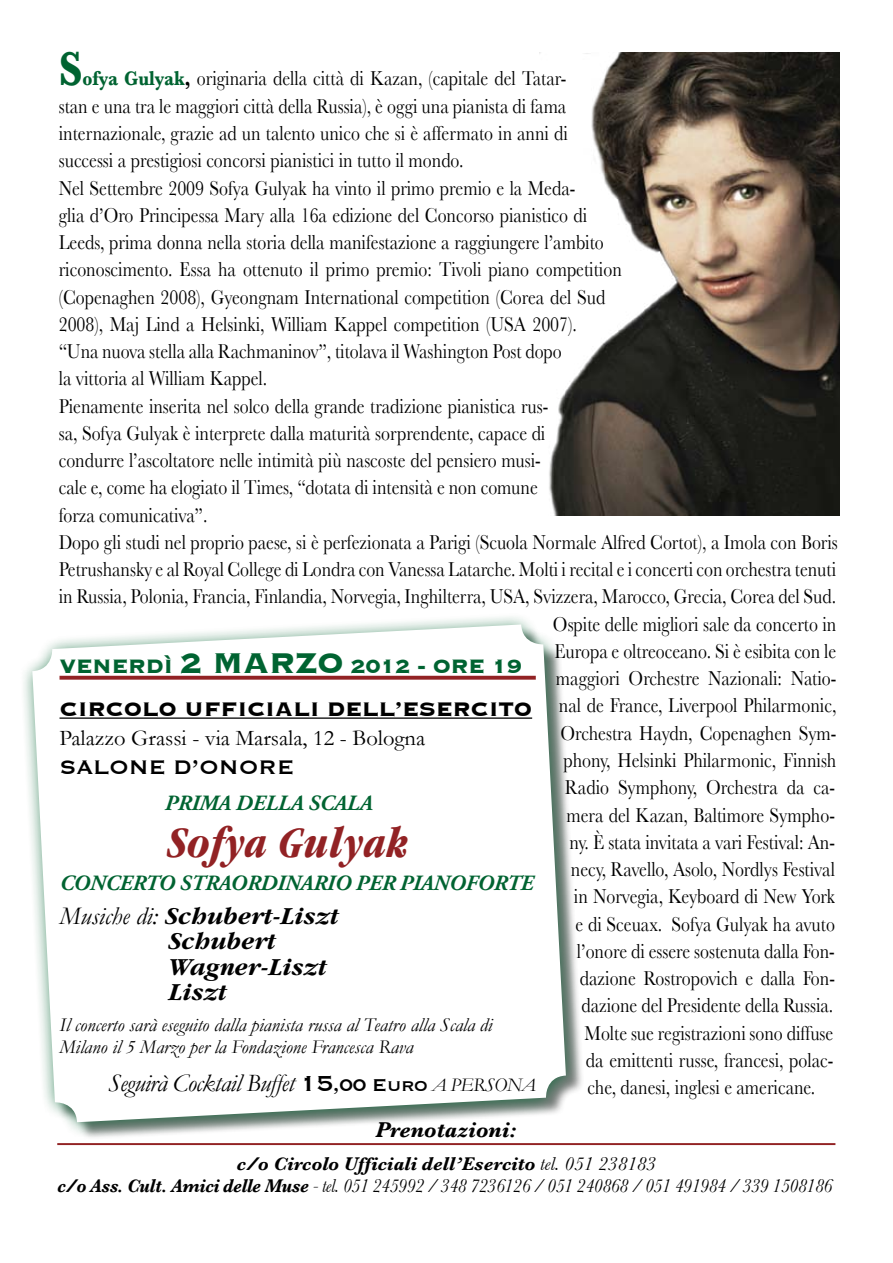
<style>
.page{position:relative;width:893px;height:1263px;background:#fff}
.page>*{position:absolute;margin:0;border:0;box-sizing:border-box;transform-origin:0 0}
.t1{font:700 49.5px "Baskerville";color:#006331;scale:.85 1}
.t2{font:italic 700 condensed 45px "Garamond";color:#922224}
.t3{font:italic 700 25.5px/25.5px "Garamond";color:#000}
.t4{font:700 25.5px "Copperplate";letter-spacing:-.01em;color:#000}
.t5{font:25.5px "Copperplate";color:#000}
.t6{font:italic 25.2px "Garamond";letter-spacing:-.02em;color:#000}
.t7{font:700 25.2px "Copperplate";letter-spacing:-.02em;color:#006331}
.t8{font:22.5px "Garamond";color:#000}
.t9{font:italic 700 22.5px "Baskerville";color:#000}
.t10{font:italic 700 21.75px "Adobe Garamond Pro";letter-spacing:-.005em;color:#006331}
.t11{font:21px "Baskerville";color:#000;scale:.85 1}
.t12{font:italic 19.5px/22.2px "Garamond";color:#000}
.t13{font:italic 19.35px/22.2px "Baskerville";letter-spacing:-.02em;color:#000;text-align:center}
.s1{font-weight:700;color:#006331}
.s2{font-weight:700}
.s3{font-size:37.05px}
.s4{font-weight:400}
.s5{font-family:"Copperplate";font-style:normal;font-size:28.2px}
.s6{font-family:"Copperplate";font-style:normal;font-size:22.2px}
.s7{font-size:19.35px}
</style>
<div class="page">
<div style="left:35px;top:627px;width:557px;height:522px;background:#000;opacity:.5"></div>
<svg style="left:23px;top:617px;width:561px;height:524px"></svg>
<svg style="left:32px;top:624px;width:534px;height:498px"></svg>
<svg style="left:60px;top:676px;width:476px;height:4px;background:#9b3436"></svg>
<hr style="left:60px;top:717px;width:472px;height:2px;background:#000">
<img style="left:540px;top:52px;width:300px;height:464px">
<hr style="left:57px;top:1143px;width:778px;height:2px;background:#922224">
<h1 class="t1" style="left:59px;top:40px;width:29px">S</h1>
<p class="t11" style="left:82px;top:66px;width:571px"><span class="s1">ofya Gulyak</span><span class="s2">,</span> originaria della città di Kazan, (capitale del Tatar-</p>
<p class="t11" style="left:59px;top:94px;width:599px">stan e una tra le maggiori città della Russia), è oggi una pianista di fama</p>
<p class="t11" style="left:59px;top:121px;width:600px">internazionale, grazie ad un talento unico che si è affermato in anni di</p>
<p class="t11" style="left:59px;top:148px;width:478px">successi a prestigiosi concorsi pianistici in tutto il mondo.</p>
<p class="t11" style="left:59px;top:175px;width:609px">Nel Settembre 2009 Sofya Gulyak ha vinto il primo premio e la Meda-</p>
<p class="t11" style="left:59px;top:203px;width:623px">glia d’Oro Principessa Mary alla 16a edizione del Concorso pianistico di</p>
<p class="t11" style="left:59px;top:230px;width:643px">Leeds, prima donna nella storia della manifestazione a raggiungere l’ambito</p>
<p class="t11" style="left:59px;top:257px;width:664px">riconoscimento. Essa ha ottenuto il primo premio: Tivoli piano competition</p>
<p class="t11" style="left:59px;top:284px;width:644px">(Copenaghen 2008), Gyeongnam International competition (Corea del Sud</p>
<p class="t11" style="left:59px;top:312px;width:611px">2008), Maj Lind a Helsinki, William Kappel competition (USA 2007).</p>
<p class="t11" style="left:59px;top:339px;width:593px">“Una nuova stella alla Rachmaninov”, titolava il Washington Post dopo</p>
<p class="t11" style="left:59px;top:366px;width:247px">la vittoria al William Kappel.</p>
<p class="t11" style="left:59px;top:393px;width:577px">Pienamente inserita nel solco della grande tradizione pianistica rus-</p>
<p class="t11" style="left:59px;top:421px;width:574px">sa, Sofya Gulyak è interprete dalla maturità sorprendente, capace di</p>
<p class="t11" style="left:59px;top:448px;width:569px">condurre l’ascoltatore nelle intimità più nascoste del pensiero musi-</p>
<p class="t11" style="left:59px;top:475px;width:565px">cale e, come ha elogiato il Times, “dotata di intensità e non comune</p>
<p class="t11" style="left:59px;top:502px;width:177px">forza comunicativa”.</p>
<p class="t11" style="left:59px;top:530px;width:918px">Dopo gli studi nel proprio paese, si è perfezionata a Parigi (Scuola Normale Alfred Cortot), a Imola con Boris</p>
<p class="t11" style="left:59px;top:557px;width:916px">Petrushansky e al Royal College di Londra con Vanessa Latarche. Molti i recital e i concerti con orchestra tenuti</p>
<p class="t11" style="left:59px;top:584px;width:916px">in Russia, Polonia, Francia, Finlandia, Norvegia, Inghilterra, USA, Svizzera, Marocco, Grecia, Corea del Sud.</p>
<p class="t11" style="left:553px;top:611px;width:335px">Ospite delle migliori sale da concerto in</p>
<p class="t11" style="left:554px;top:639px;width:333px">Europa e oltreoceano. Si è esibita con le</p>
<p class="t11" style="left:556px;top:666px;width:331px">maggiori Orchestre Nazionali: Natio-</p>
<p class="t11" style="left:559px;top:693px;width:328px">nal de France, Liverpool Philarmonic,</p>
<p class="t11" style="left:560px;top:720px;width:326px">Orchestra Haydn, Copenaghen Sym-</p>
<p class="t11" style="left:563px;top:748px;width:323px">phony, Helsinki Philarmonic, Finnish</p>
<p class="t11" style="left:565px;top:775px;width:319px">Radio Symphony, Orchestra da ca-</p>
<p class="t11" style="left:566px;top:802px;width:317px">mera del Kazan, Baltimore Sympho-</p>
<p class="t11" style="left:569px;top:830px;width:314px">ny. È stata invitata a vari Festival: An-</p>
<p class="t11" style="left:571px;top:857px;width:312px">necy, Ravello, Asolo, Nordlys Festival</p>
<p class="t11" style="left:574px;top:884px;width:308px">in Norvegia, Keyboard di New York</p>
<p class="t11" style="left:575px;top:911px;width:307px">e di Sceuax. Sofya Gulyak ha avuto</p>
<p class="t11" style="left:577px;top:939px;width:305px">l’onore di essere sostenuta dalla Fon-</p>
<p class="t11" style="left:580px;top:966px;width:301px">dazione Rostropovich e dalla Fon-</p>
<p class="t11" style="left:581px;top:993px;width:298px">dazione del Presidente della Russia.</p>
<p class="t11" style="left:584px;top:1020px;width:294px">Molte sue registrazioni sono diffuse</p>
<p class="t11" style="left:586px;top:1048px;width:293px">da emittenti russe, francesi, polac-</p>
<p class="t11" style="left:587px;top:1075px;width:270px">che, danesi, inglesi e americane.</p>
<p class="t9" style="left:376px;top:1116px;width:143px">Prenotazioni:</p>
<p class="t13" style="left:57px;top:1152px;width:777px"><span class="s2">c/o Circolo Ufficiali dell’Esercito</span> tel. 051 238183<br><span class="s2">c/o Ass. Cult. Amici delle Muse</span> - tel. 051 245992 / 348 7236126 / 051 240868 / 051 491984 / 339 1508186</p>
<p class="t7" style="left:60px;top:650px;width:391px">VENERDÌ <span class="s3">2 MARZO</span> 2012 - ore</p>
<p class="t7" style="left:492px;top:650px;width:32px">19</p>
<p class="t4" style="left:60px;top:692px;width:285px">CIRCOLO UFFICIALI dell</p>
<p class="t4" style="left:395px;top:692px;width:138px">’ESERCITO</p>
<p class="t8" style="left:60px;top:725px;width:367px">Palazzo Grassi - via Marsala, 12 - Bologna</p>
<p class="t5" style="left:60px;top:751px;width:236px">Salone d’Onore</p>
<p class="t10" style="left:165px;top:791px;width:210px">PRIMA DELLA SCALA</p>
<h2 class="t2" style="left:168px;top:817px;width:243px">Sofya Gulyak</h2>
<p class="t10" style="left:60px;top:870px;width:475px">CONCERTO STRAORDINARIO PER PIANOFORTE</p>
<p class="t3" style="left:168px;top:903px;width:172px;text-indent:-108px"><span class="s4">Musiche di:</span> Schubert-Liszt<br>Schubert<br>Wagner-Liszt<br>Liszt</p>
<p class="t12" style="left:60px;top:1013px;width:434px">Il concerto sarà eseguito dalla pianista russa al Teatro alla Scala di<br>Milano il 5 Marzo per la Fondazione Francesca Rava</p>
<p class="t6" style="left:108px;top:1068px;width:429px">Seguirà Cocktail Buffet <span class="s5">15</span><span class="s6">,00 Euro</span> <span class="s7">A PERSONA</span></p>
</div>
